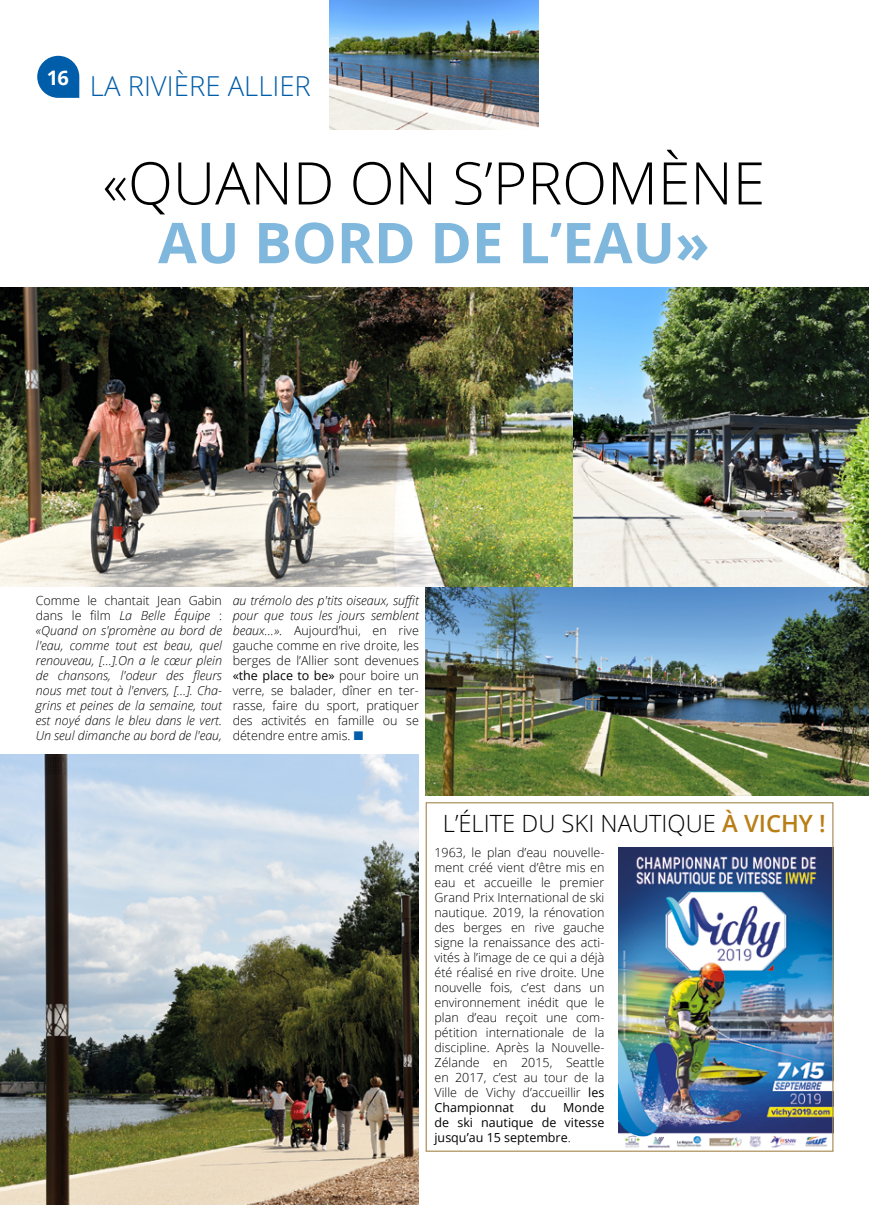
<style>
.page{position:relative;width:869px;height:1205px;background:#fff}
.page>*{position:absolute;margin:0;border:0;box-sizing:border-box;transform-origin:0 0}
.t1{font:300 58.75px "Open Sans";color:#000}
.t2{font:700 56.25px "Open Sans";color:#80b7dd}
.t3{font:300 27.5px "Open Sans";color:#005da9}
.t4{font:300 23.75px "Open Sans";color:#000}
.t5{font:700 20px "Open Sans";color:#fff}
.t6{font:300 12.5px/15px "Open Sans";color:#000;text-align:justify}
.t7{font:italic 300 12.5px/15px "Open Sans";color:#000;text-align:justify}
.t8{font:12.5px/15px "Open Sans";color:#000;text-align:justify}
.s1{font-style:normal}
.s2{font-style:italic}
.s3{font-weight:400}
.s4{color:#005da9}
.s5{font-weight:600;color:#b97e15}
.s6{font-weight:300}
</style>
<div class="page">
<svg style="left:37px;top:56px;width:42px;height:42px;background:#2977b7"></svg>
<img style="left:618px;top:847px;width:213px;height:301px">
<div style="left:425px;top:802px;width:408px;height:350px;border:1px solid #ad935e"></div>
<img style="left:0;top:288px;width:868px;height:299px">
<img style="left:426px;top:587px;width:442px;height:208px">
<img style="left:0;top:755px;width:418px;height:450px">
<img style="left:329px;top:0;width:209px;height:130px">
<h3 class="t5" style="left:47px;top:64px;width:24px">16</h3>
<h3 class="t3" style="left:90px;top:67px;width:222px">LA RIVIÈRE ALLIER</h3>
<h1 class="t1" style="left:102px;top:143px;width:663px">«QUAND ON S’PROMÈNE</h1>
<h2 class="t2" style="left:158px;top:203px;width:553px">AU BORD DE L’EAU»</h2>
<p class="t7" style="left:36px;top:592px;width:188px"><span class="s1">Comme le chantait Jean Gabin dans le film</span> La Belle Équipe <span class="s1">: </span>«Quand on s'promène au bord de l'eau, comme tout est beau, quel renouveau, […].On a le cœur plein de chansons, l'odeur des fleurs nous met tout à l'envers, […]. Cha&shy;grins et peines de la semaine, tout est noyé dans le bleu dans le vert.<br>Un seul dimanche au bord de l'eau,</p>
<p class="t6" style="left:232px;top:592px;width:188px"><span class="s2">au trémolo des p'tits oiseaux, suffit pour que tous les jours semblent beaux…»</span>. Aujourd’hui, en rive gauche comme en rive droite, les berges de l’Allier sont devenues <span class="s3">«the place to be»</span> pour boire un verre, se balader, dîner en ter&shy;rasse, faire du sport, pratiquer des activités en famille ou se détendre entre amis. <span class="s4">■</span></p>
<h3 class="t4" style="left:442px;top:807px;width:384px">L’ÉLITE DU SKI NAUTIQUE <span class="s5">À VICHY !</span></h3>
<p class="t6" style="left:434px;top:844px;width:171px">1963, le plan d’eau nouvelle&shy;ment créé vient d’être mis en eau et accueille le premier Grand Prix International de ski nautique. 2019, la rénovation des berges en rive gauche signe la renaissance des acti&shy;vités à l’image de ce qui a déjà été réalisé en rive droite. Une nouvelle fois, c’est dans un environnement inédit que le plan d’eau reçoit une com&shy;pétition internationale de la discipline. Après la Nouvelle-Zélande en 2015, Seattle en 2017, c’est au tour de la Ville de Vichy d’accueillir <span class="s3">les Championnat</span></p>
<p class="t8" style="left:434px;top:1099px;width:171px;text-indent:129px">Monde de ski nautique de vitesse jusqu’au 15 septembre<span class="s6">.</span></p>
<p class="t8" style="left:530px;top:1099px;width:17px">du</p>
</div>
